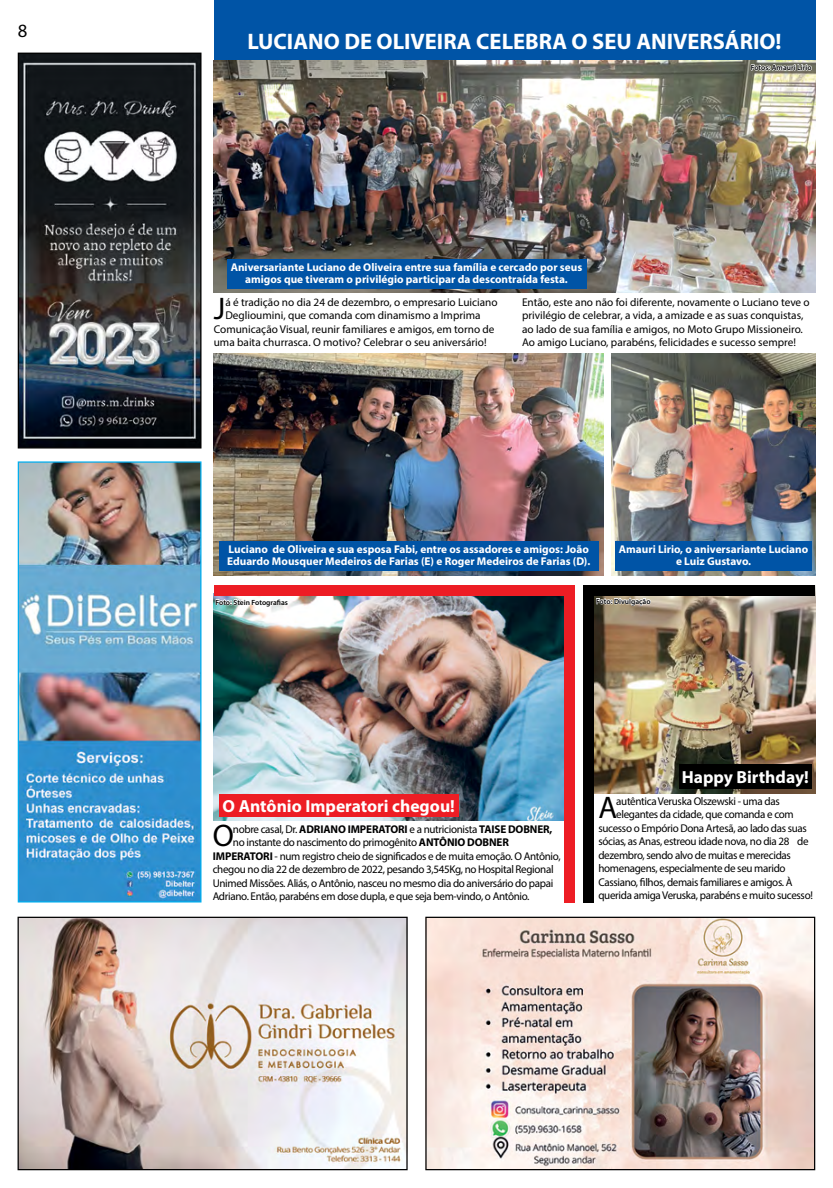
<style>
.page{position:relative;width:833px;height:1188px;background:#fff}
.page>*{position:absolute;margin:0;border:0;box-sizing:border-box;transform-origin:0 0}
.t1{font:31.25px "Myriad Pro";color:#000}
.t2{font:700 22.5px "Myriad Pro";color:#fff}
.t3{font:18.75px "Myriad Pro";color:#000}
.t4{font:700 17.5px "Myriad Pro";color:#fff}
.t5{font:11.25px "Myriad Pro";letter-spacing:-.03em;color:#000}
.t6{font:11.25px/13.5px "Myriad Pro";color:#000}
.t7{font:700 11.25px/12.5px "Myriad Pro";color:#fff;text-align:center}
.t8{font:600 7.5px "Myriad Pro";color:#000}
.s1{font-weight:700}
</style>
<div class="page">
<img style="left:594px;top:595px;width:221px;height:198px">
<div style="left:679px;top:764px;width:132px;height:24px;background:#000"></div>
<img style="left:427px;top:918px;width:386px;height:249px">
<div style="left:425px;top:916px;width:390px;height:253px;border:1px solid #000"></div>
<img style="left:20px;top:918px;width:385px;height:249px">
<div style="left:18px;top:916px;width:389px;height:253px;border:1px solid #000"></div>
<img style="left:20px;top:55px;width:179px;height:391px">
<div style="left:18px;top:53px;width:183px;height:395px;border:1px solid #000"></div>
<img style="left:20px;top:463px;width:179px;height:437px">
<div style="left:18px;top:461px;width:183px;height:441px;border:1px solid #00aeef"></div>
<div style="left:214px;top:0;width:601px;height:65px;background:#0054a6"></div>
<img style="left:214px;top:61px;width:601px;height:231px">
<div style="left:227px;top:258px;width:359px;height:30px;background:#0054a6"></div>
<img style="left:612px;top:353px;width:203px;height:222px">
<img style="left:214px;top:353px;width:390px;height:222px">
<img style="left:214px;top:595px;width:350px;height:225px">
<svg style="left:215px;top:595px;width:74px;height:16px"></svg>
<svg style="left:595px;top:595px;width:56px;height:19px"></svg>
<div style="left:219px;top:794px;width:239px;height:22px;background:#ed1d24"></div>
<div style="left:219px;top:540px;width:379px;height:30px;background:#0054a6"></div>
<div style="left:615px;top:540px;width:196px;height:30px;background:#0054a6"></div>
<svg style="left:750px;top:60px;width:62px;height:15px"></svg>
<div style="left:564px;top:587px;width:10px;height:315px;background:#ed1d24"></div>
<div style="left:583px;top:585px;width:11px;height:317px;background:#000"></div>
<div style="left:583px;top:585px;width:232px;height:10px;background:#000"></div>
<div style="left:214px;top:585px;width:360px;height:10px;background:#ed1d24"></div>
<h3 class="t3" style="left:18px;top:19px;width:11px">8</h3>
<h2 class="t2" style="left:247px;top:27px;width:536px">LUCIANO DE OLIVEIRA CELEBRA O SEU ANIVERSÁRIO!</h2>
<p class="t7" style="left:231px;top:260px;width:353px">Aniversariante Luciano de Oliveira entre sua família e cercado por seus amigos que tiveram o privilégio participar da descontraída festa.</p>
<p class="t8" style="left:751px;top:63px;width:62px">Fotos: Amauri Lirio</p>
<h1 class="t1" style="left:214px;top:289px;width:13px">J</h1>
<p class="t6" style="left:225px;top:295px;width:274px">á é tradição no dia 24 de dezembro, o empresario Luiciano</p>
<p class="t6" style="left:225px;top:308px;width:257px">Deglioumini, que comanda com dinamismo a Imprima</p>
<p class="t6" style="left:214px;top:322px;width:282px">Comunicação Visual, reunir familiares e amigos, em torno de</p>
<p class="t6" style="left:214px;top:335px;width:274px">uma baita churrasca. O motivo? Celebrar o seu aniversário!</p>
<p class="t6" style="left:522px;top:295px;width:289px">Então, este ano não foi diferente, novamente o Luciano teve o privilégio de celebrar, a vida, a amizade e as suas conquistas, ao lado de sua família e amigos, no Moto Grupo Missioneiro.<br>Ao amigo Luciano, parabéns, felicidades e sucesso sempre!</p>
<p class="t7" style="left:227px;top:542px;width:365px;text-align:left">Luciano de Oliveira e sua esposa Fabi, entre os assadores e amigos: João<br>Eduardo Mousquer Medeiros de Farias (E) e Roger Medeiros de Farias (D).</p>
<p class="t7" style="left:619px;top:542px;width:191px">Amauri Lirio, o aniversariante Luciano e Luiz Gustavo.</p>
<p class="t8" style="left:215px;top:597px;width:74px">Foto: Stein Fotografias</p>
<p class="t8" style="left:596px;top:596px;width:56px">Foto: Divulgação</p>
<h3 class="t4" style="left:681px;top:766px;width:129px">Happy Birthday!</h3>
<h3 class="t4" style="left:223px;top:794px;width:234px">O Antônio Imperatori chegou!</h3>
<h1 class="t1" style="left:213px;top:816px;width:23px">O</h1>
<p class="t5" style="left:233px;top:821px;width:321px">nobre casal, Dr. <span class="s1">ADRIANO IMPERATORI</span> e a nutricionista <span class="s1">TAISE DOBNER,</span></p>
<p class="t5" style="left:233px;top:835px;width:277px">no instante do nascimento do primogênito <span class="s1">ANTÔNIO DOBNER</span></p>
<p class="t5" style="left:213px;top:848px;width:349px"><span class="s1">IMPERATORI</span> - num registro cheio de significados e de muita emoção. O Antônio,</p>
<p class="t5" style="left:213px;top:862px;width:342px">chegou no dia 22 de dezembro de 2022, pesando 3,545Kg, no Hospital Regional</p>
<p class="t5" style="left:213px;top:875px;width:342px">Unimed Missões. Aliás, o Antônio, nasceu no mesmo dia do aniversário do papai</p>
<p class="t5" style="left:213px;top:889px;width:318px">Adriano. Então, parabéns em dose dupla, e que seja bem-vindo, o Antônio.</p>
<h1 class="t1" style="left:598px;top:788px;width:20px">A</h1>
<p class="t5" style="left:616px;top:793px;width:165px">autêntica Veruska Olszewski - uma das</p>
<p class="t5" style="left:616px;top:807px;width:179px">elegantes da cidade, que comanda e com</p>
<p class="t5" style="left:598px;top:820px;width:210px">sucesso o Empório Dona Artesã, ao lado das suas</p>
<p class="t5" style="left:598px;top:834px;width:212px">sócias, as Anas, estreou idade nova, no dia 28 de</p>
<p class="t5" style="left:598px;top:847px;width:194px">dezembro, sendo alvo de muitas e merecidas</p>
<p class="t5" style="left:598px;top:861px;width:189px">homenagens, especialmente de seu marido</p>
<p class="t5" style="left:598px;top:874px;width:196px">Cassiano, filhos, demais familiares e amigos. À</p>
<p class="t5" style="left:598px;top:888px;width:216px">querida amiga Veruska, parabéns e muito sucesso!</p>
</div>
